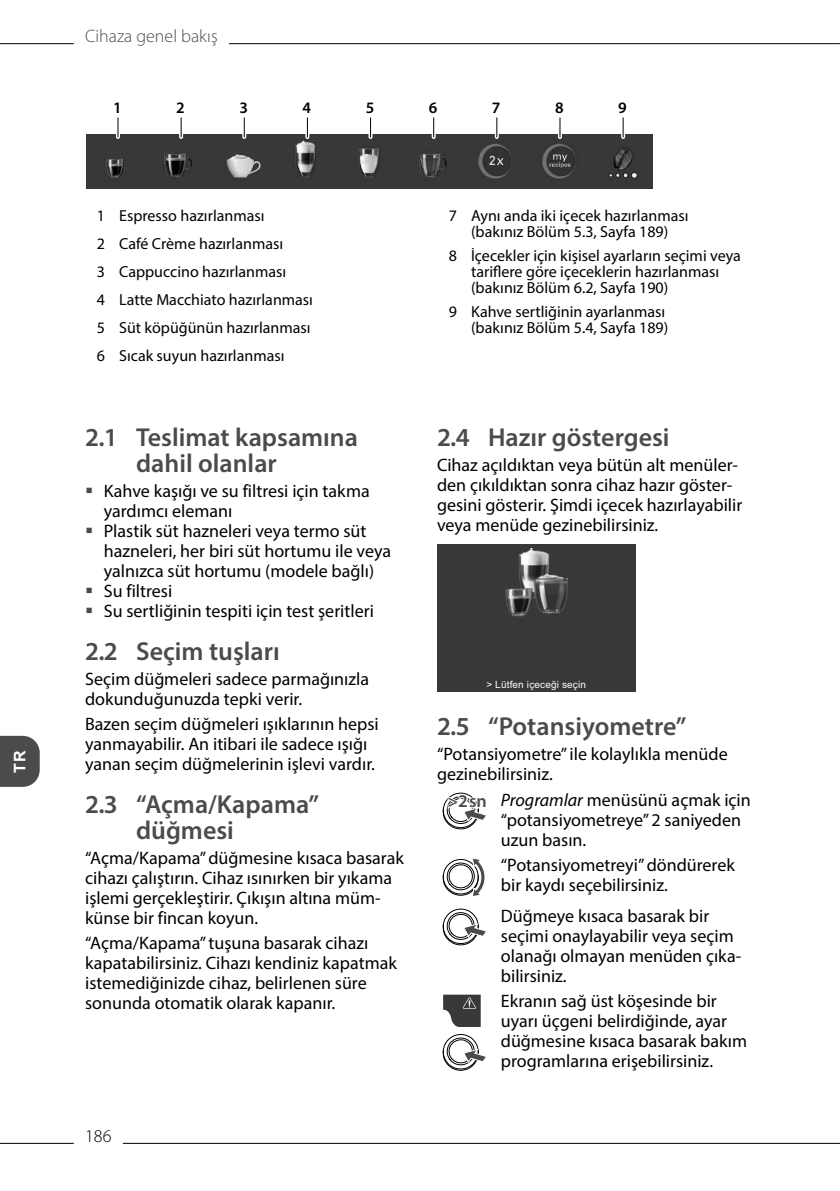
<style>
.page{position:relative;width:840px;height:1191px;background:#fff}
.page>*{position:absolute;margin:0;border:0;box-sizing:border-box;transform-origin:0 0}
.t1{font:600 26px/26px "Myriad Pro";color:#4b4b4b}
.t2{font:18px/20px "Myriad Pro";color:#000}
.t3{font:300 18px "Myriad Pro";color:#4b4b4b}
.t4{font:300 18px "Myriad Pro";color:#000}
.t5{font:16px/28px "Myriad Pro";color:#000}
.t6{font:600 16px "Myriad Pro";color:#000}
.t7{font:700 16px "Arial";color:#fff}
.t8{font:10px "Arial";letter-spacing:.015em;color:#fff}
.s1{font-weight:600;color:#fff}
.s2{font-style:italic}
</style>
<div class="page">
<hr style="left:0;top:43px;width:839px;height:1px;background:#000">
<hr style="left:0;top:1143px;width:839px;height:1px;background:#000">
<div style="left:74px;top:39px;width:155px;height:10px;background:#fff"></div>
<div style="left:74px;top:1139px;width:49px;height:10px;background:#fff"></div>
<svg style="left:0;top:736px;width:40px;height:51px;background:#575757"></svg>
<img style="left:86px;top:135px;width:566px;height:54px">
<svg style="left:179px;top:118px;width:4px;height:19px"></svg>
<hr style="left:180px;top:106px;width:1px;height:31px;background:#000">
<div style="left:170px;top:95px;width:22px;height:23px;background:#fff;border-radius:50%"></div>
<hr style="left:242px;top:106px;width:4px;height:31px;background:#fff">
<hr style="left:243px;top:106px;width:2px;height:31px;background:#000">
<div style="left:233px;top:95px;width:22px;height:23px;background:#fff;border-radius:50%"></div>
<svg style="left:305px;top:118px;width:4px;height:19px"></svg>
<hr style="left:307px;top:106px;width:1px;height:31px;background:#000">
<div style="left:296px;top:95px;width:22px;height:23px;background:#fff;border-radius:50%"></div>
<svg style="left:368px;top:118px;width:4px;height:19px"></svg>
<hr style="left:370px;top:106px;width:1px;height:31px;background:#000">
<div style="left:359px;top:95px;width:22px;height:23px;background:#fff;border-radius:50%"></div>
<svg style="left:431px;top:118px;width:4px;height:19px"></svg>
<hr style="left:433px;top:106px;width:1px;height:31px;background:#000">
<div style="left:422px;top:95px;width:22px;height:23px;background:#fff;border-radius:50%"></div>
<svg style="left:494px;top:118px;width:4px;height:19px"></svg>
<hr style="left:496px;top:106px;width:1px;height:31px;background:#000">
<div style="left:485px;top:95px;width:22px;height:23px;background:#fff;border-radius:50%"></div>
<svg style="left:557px;top:118px;width:4px;height:19px"></svg>
<hr style="left:559px;top:106px;width:1px;height:31px;background:#000">
<div style="left:548px;top:95px;width:22px;height:23px;background:#fff;border-radius:50%"></div>
<svg style="left:116px;top:118px;width:4px;height:19px"></svg>
<hr style="left:117px;top:106px;width:1px;height:31px;background:#000">
<div style="left:107px;top:95px;width:22px;height:23px;background:#fff;border-radius:50%"></div>
<svg style="left:620px;top:118px;width:4px;height:19px"></svg>
<hr style="left:622px;top:106px;width:1px;height:31px;background:#000">
<div style="left:611px;top:95px;width:22px;height:23px;background:#fff;border-radius:50%"></div>
<div style="left:437px;top:544px;width:198px;height:147px;background:#383838"></div>
<img style="left:505px;top:549px;width:62px;height:67px">
<svg style="left:442px;top:792px;width:44px;height:37px"></svg>
<svg style="left:442px;top:858px;width:43px;height:39px"></svg>
<svg style="left:442px;top:908px;width:44px;height:37px"></svg>
<svg style="left:442px;top:1034px;width:44px;height:36px"></svg>
<svg style="left:443px;top:994px;width:37px;height:33px"></svg>
<p class="t7" style="left:9px;top:773px;width:23px;rotate:-90deg">TR</p>
<p class="t3" style="left:85px;top:25px;width:134px">Cihaza genel bakış</p>
<p class="t6" style="left:113px;top:97px;width:10px">1</p>
<p class="t6" style="left:176px;top:97px;width:10px">2</p>
<p class="t6" style="left:239px;top:97px;width:10px">3</p>
<p class="t6" style="left:302px;top:97px;width:10px">4</p>
<p class="t6" style="left:365px;top:97px;width:10px">5</p>
<p class="t6" style="left:428px;top:97px;width:10px">6</p>
<p class="t6" style="left:491px;top:97px;width:10px">7</p>
<p class="t6" style="left:554px;top:97px;width:10px">8</p>
<p class="t6" style="left:618px;top:97px;width:10px">9</p>
<p class="t5" style="left:97px;top:202px;width:218px">1 Espresso hazırlanması<br>2 Café Crème hazırlanması<br>3 Cappuccino hazırlanması<br>4 Latte Macchiato hazırlanması<br>5 Süt köpüğünün hazırlanması<br>6 Sıcak suyun hazırlanması</p>
<p class="t5" style="left:448px;top:208px;width:241px;line-height:16px;text-align:center">7 Aynı anda iki içecek hazırlanması (bakınız Bölüm 5.3, Sayfa 189)</p>
<p class="t5" style="left:471px;top:248px;width:271px;line-height:16px;text-indent:-22px">8 İçecekler için kişisel ayarların seçimi veya tariflere göre içeceklerin hazırlanması (bakınız Bölüm 6.2, Sayfa 190)</p>
<p class="t5" style="left:448px;top:304px;width:221px;line-height:16px;text-align:right">9 Kahve sertliğinin ayarlanması (bakınız Bölüm 5.4, Sayfa 189)</p>
<h1 class="t1" style="left:136px;top:423px;width:223px;text-indent:-51px">2.1 Teslimat kapsamına dahil olanlar</h1>
<p class="t2" style="left:104px;top:480px;width:289px">Kahve kaşığı ve su filtresi için takma yardımcı elemanı<br>Plastik süt hazneleri veya termo süt hazneleri, her biri süt hortumu ile veya yalnızca süt hortumu (modele bağlı)<br>Su filtresi<br>Su sertliğinin tespiti için test şeritleri</p>
<h1 class="t1" style="left:85px;top:637px;width:196px">2.2 Seçim tuşları</h1>
<p class="t2" style="left:85px;top:668px;width:285px">Seçim düğmeleri sadece parmağınızla dokunduğunuzda tepki verir.</p>
<p class="t2" style="left:85px;top:713px;width:295px">Bazen seçim düğmeleri ışıklarının hepsi yanmayabilir. An itibari ile sadece ışığı yanan seçim düğmelerinin işlevi vardır.</p>
<h1 class="t1" style="left:136px;top:790px;width:184px;text-indent:-51px">2.3 “Açma/Kapama” düğmesi</h1>
<p class="t2" style="left:85px;top:847px;width:320px">“Açma/Kapama” düğmesine kısaca basarak cihazı çalıştırın. Cihaz ısınırken bir yıkama işlemi gerçekleştirir. Çıkışın altına müm&shy;künse bir fincan koyun.</p>
<p class="t2" style="left:85px;top:932px;width:313px">“Açma/Kapama” tuşuna basarak cihazı kapatabilirsiniz. Cihazı kendiniz kapatmak istemediğinizde cihaz, belirlenen süre sonunda otomatik olarak kapanır.</p>
<p class="t4" style="left:85px;top:1125px;width:28px">186</p>
<h1 class="t1" style="left:437px;top:423px;width:234px">2.4 Hazır göstergesi</h1>
<p class="t2" style="left:437px;top:454px;width:306px">Cihaz açıldıktan veya bütün alt menüler&shy;den çıkıldıktan sonra cihaz hazır göster&shy;gesini gösterir. Şimdi içecek hazırlayabilir veya menüde gezinebilirsiniz.</p>
<p class="t8" style="left:486px;top:677px;width:101px">&gt; Lütfen içeceği seçin</p>
<h1 class="t1" style="left:437px;top:712px;width:251px">2.5 “Potansiyometre”</h1>
<p class="t2" style="left:437px;top:743px;width:292px">“Potansiyometre” ile kolaylıkla menüde gezinebilirsiniz.</p>
<p class="t2" style="left:500px;top:790px;width:251px;text-indent:-53px"><span class="s1">&gt;2sn</span> <span class="s2">Programlar</span> menüsünü açmak için “potansiyometreye” 2 saniyeden uzun basın.</p>
<p class="t2" style="left:500px;top:854px;width:235px">“Potansiyometreyi” döndürerek bir kaydı seçebilirsiniz.</p>
<p class="t2" style="left:500px;top:905px;width:242px">Düğmeye kısaca basarak bir seçimi onaylayabilir veya seçim olanağı olmayan menüden çıka&shy;bilirsiniz.</p>
<p class="t2" style="left:500px;top:990px;width:247px">Ekranın sağ üst köşesinde bir uyarı üçgeni belirdiğinde, ayar düğmesine kısaca basarak bakım programlarına erişebilirsiniz.</p>
</div>
